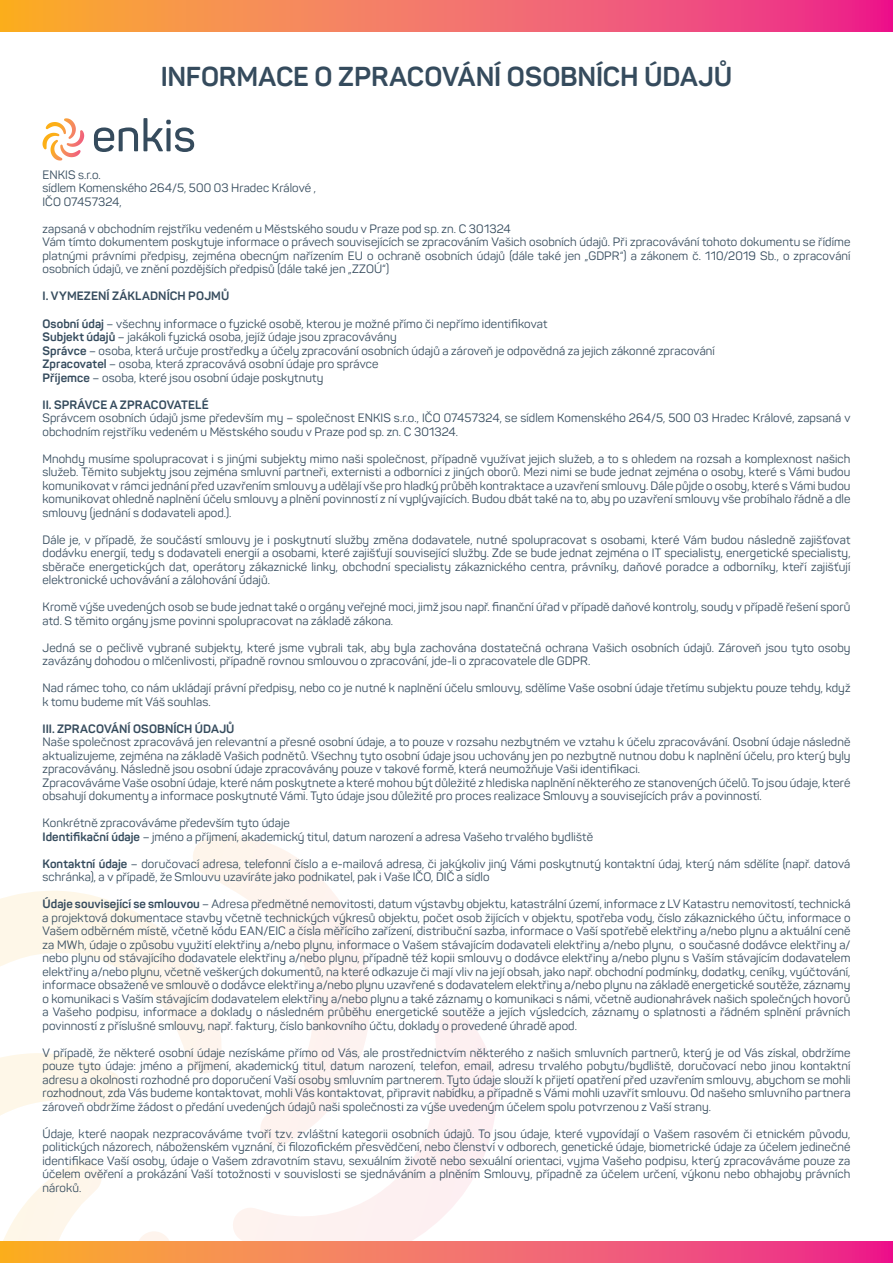
<style>
.page{position:relative;width:893px;height:1263px;background:#fff}
.page>*{position:absolute;margin:0;border:0;box-sizing:border-box;transform-origin:0 0}
.t1{font:700 27px "Panton";letter-spacing:-.005em;color:#354b5d}
.t2{font:12px/13.5px "Panton";letter-spacing:.005em;color:#354b5d}
.t3{font:700 12px "Panton";letter-spacing:.005em;color:#354b5d}
.s1{font-weight:700}
</style>
<div class="page">
<svg style="left:442px;top:1014px;width:54px;height:203px"></svg>
<svg style="left:193px;top:836px;width:139px;height:55px"></svg>
<svg style="left:0;top:891px;width:442px;height:350px"></svg>
<svg style="left:0;top:0;width:893px;height:32px"></svg>
<svg style="left:94px;top:118px;width:100px;height:34px"></svg>
<svg style="left:43px;top:118px;width:41px;height:43px"></svg>
<svg style="left:0;top:1241px;width:893px;height:22px"></svg>
<h1 class="t1" style="left:161px;top:60px;width:573px">INFORMACE O ZPRACOVÁNÍ OSOBNÍCH ÚDAJŮ</h1>
<p class="t2" style="left:43px;top:168px;width:275px">ENKIS s.r.o.<br>sídlem Komenského 264/5, 500 03 Hradec Králové ,<br>IČO 07457324,</p>
<p class="t2" style="left:43px;top:222px;width:809px">zapsaná v obchodním rejstříku vedeném u Městského soudu v Praze pod sp. zn. C 301324<br>Vám tímto dokumentem poskytuje informace o právech souvisejících se zpracováním Vašich osobních údajů. Při zpracovávání tohoto dokumentu se řídíme platnými právními předpisy, zejména obecným nařízením EU o ochraně osobních údajů (dále také jen „GDPR“) a zákonem č. 110/2019 Sb., o zpracování osobních údajů, ve znění pozdějších předpisů (dále také jen „ZZOÚ“)</p>
<p class="t3" style="left:43px;top:289px;width:188px">I. VYMEZENÍ ZÁKLADNÍCH POJMŮ</p>
<p class="t2" style="left:43px;top:316px;width:674px"><span class="s1">Osobní údaj</span> – všechny informace o fyzické osobě, kterou je možné přímo či nepřímo identifikovat<br><span class="s1">Subjekt údajů</span> – jakákoli fyzická osoba, jejíž údaje jsou zpracovávány<br><span class="s1">Správce</span> – osoba, která určuje prostředky a účely zpracování osobních údajů a zároveň je odpovědná za jejich zákonné zpracování <span class="s1">Zpracovatel</span> – osoba, která zpracovává osobní údaje pro správce<br><span class="s1">Příjemce</span> – osoba, které jsou osobní údaje poskytnuty</p>
<p class="t3" style="left:43px;top:397px;width:168px">II. SPRÁVCE A ZPRACOVATELÉ</p>
<p class="t2" style="left:43px;top:411px;width:809px">Správcem osobních údajů jsme především my – společnost ENKIS s.r.o., IČO 07457324, se sídlem Komenského 264/5, 500 03 Hradec Králové, zapsaná v obchodním rejstříku vedeném u Městského soudu v Praze pod sp. zn. C 301324.</p>
<p class="t2" style="left:43px;top:451px;width:809px;text-align:justify">Mnohdy musíme spolupracovat i s jinými subjekty mimo naši společnost, případně využívat jejich služeb, a to s ohledem na rozsah a komplexnost našich služeb. Těmito subjekty jsou zejména smluvní partneři, externisti a odborníci z jiných oborů. Mezi nimi se bude jednat zejména o osoby, které s Vámi budou komunikovat v rámci jednání před uzavřením smlouvy a udělají vše pro hladký průběh kontraktace a uzavření smlouvy. Dále půjde o osoby, které s Vámi budou komunikovat ohledně naplnění účelu smlouvy a plnění povinností z ní vyplývajících. Budou dbát také na to, aby po uzavření smlouvy vše probíhalo řádně a dle smlouvy (jednání s dodavateli apod.).</p>
<p class="t2" style="left:43px;top:532px;width:809px;text-align:justify">Dále je, v případě, že součástí smlouvy je i poskytnutí služby změna dodavatele, nutné spolupracovat s osobami, které Vám budou následně zajišťovat dodávku energií, tedy s dodavateli energií a osobami, které zajišťují související služby. Zde se bude jednat zejména o IT specialisty, energetické specialisty, sběrače energetických dat, operátory zákaznické linky, obchodní specialisty zákaznického centra, právníky, daňové poradce a odborníky, kteří zajišťují elektronické uchovávání a zálohování údajů.</p>
<p class="t2" style="left:43px;top:600px;width:809px">Kromě výše uvedených osob se bude jednat také o orgány veřejné moci, jimž jsou např. finanční úřad v případě daňové kontroly, soudy v případě řešení sporů atd. S těmito orgány jsme povinni spolupracovat na základě zákona.</p>
<p class="t2" style="left:43px;top:640px;width:809px">Jedná se o pečlivě vybrané subjekty, které jsme vybrali tak, aby byla zachována dostatečná ochrana Vašich osobních údajů. Zároveň jsou tyto osoby zavázány dohodou o mlčenlivosti, případně rovnou smlouvou o zpracování, jde-li o zpracovatele dle GDPR.</p>
<p class="t2" style="left:43px;top:681px;width:809px">Nad rámec toho, co nám ukládají právní předpisy, nebo co je nutné k naplnění účelu smlouvy, sdělíme Vaše osobní údaje třetímu subjektu pouze tehdy, když k tomu budeme mít Váš souhlas.</p>
<p class="t3" style="left:43px;top:721px;width:193px">III. ZPRACOVÁNÍ OSOBNÍCH ÚDAJŮ</p>
<p class="t2" style="left:43px;top:735px;width:809px">Naše společnost zpracovává jen relevantní a přesné osobní údaje, a to pouze v rozsahu nezbytném ve vztahu k účelu zpracovávání. Osobní údaje následně aktualizujeme, zejména na základě Vašich podnětů. Všechny tyto osobní údaje jsou uchovány jen po nezbytně nutnou dobu k naplnění účelu, pro který byly zpracovávány. Následně jsou osobní údaje zpracovávány pouze v takové formě, která neumožňuje Vaši identifikaci.<br>Zpracováváme Vaše osobní údaje, které nám poskytnete a které mohou být důležité z hlediska naplnění některého ze stanovených účelů. To jsou údaje, které obsahují dokumenty a informace poskytnuté Vámi. Tyto údaje jsou důležité pro proces realizace Smlouvy a souvisejících práv a povinností.</p>
<p class="t2" style="left:43px;top:816px;width:552px">Konkrétně zpracováváme především tyto údaje<br><span class="s1">Identifikační údaje</span> – jméno a příjmení, akademický titul, datum narození a adresa Vašeho trvalého bydliště</p>
<p class="t2" style="left:43px;top:856px;width:809px"><span class="s1">Kontaktní údaje</span> – doručovací adresa, telefonní číslo a e-mailová adresa, či jakýkoliv jiný Vámi poskytnutý kontaktní údaj, který nám sdělíte (např. datová schránka), a v případě, že Smlouvu uzavíráte jako podnikatel, pak i Vaše IČO, DIČ a sídlo</p>
<p class="t2" style="left:43px;top:897px;width:809px;text-align:justify"><span class="s1">Údaje související se smlouvou</span> – Adresa předmětné nemovitosti, datum výstavby objektu, katastrální území, informace z LV Katastru nemovitostí, technická a projektová dokumentace stavby včetně technických výkresů objektu, počet osob žijících v objektu, spotřeba vody, číslo zákaznického účtu, informace o Vašem odběrném místě, včetně kódu EAN/EIC a čísla měřícího zařízení, distribuční sazba, informace o Vaší spotřebě elektřiny a/nebo plynu a aktuální ceně za MWh, údaje o způsobu využití elektřiny a/nebo plynu, informace o Vašem stávajícím dodavateli elektřiny a/nebo plynu, o současné dodávce elektřiny a/ nebo plynu od stávajícího dodavatele elektřiny a/nebo plynu, případně též kopii smlouvy o dodávce elektřiny a/nebo plynu s Vaším stávajícím dodavatelem elektřiny a/nebo plynu, včetně veškerých dokumentů, na které odkazuje či mají vliv na její obsah, jako např. obchodní podmínky, dodatky, ceníky, vyúčtování, informace obsažené ve smlouvě o dodávce elektřiny a/nebo plynu uzavřené s dodavatelem elektřiny a/nebo plynu na základě energetické soutěže, záznamy o komunikaci s Vaším stávajícím dodavatelem elektřiny a/nebo plynu a také záznamy o komunikaci s námi, včetně audionahrávek našich společných hovorů a Vašeho podpisu, informace a doklady o následném průběhu energetické soutěže a jejích výsledcích, záznamy o splatnosti a řádném splnění právních povinností z příslušné smlouvy, např. faktury, číslo bankovního účtu, doklady o provedené úhradě apod.</p>
<p class="t2" style="left:43px;top:1045px;width:809px;text-align:justify">V případě, že některé osobní údaje nezískáme přímo od Vás, ale prostřednictvím některého z našich smluvních partnerů, který je od Vás získal, obdržíme pouze tyto údaje: jméno a příjmení, akademický titul, datum narození, telefon, email, adresu trvalého pobytu/bydliště, doručovací nebo jinou kontaktní adresu a okolnosti rozhodné pro doporučení Vaší osoby smluvním partnerem. Tyto údaje slouží k přijetí opatření před uzavřením smlouvy, abychom se mohli rozhodnout, zda Vás budeme kontaktovat, mohli Vás kontaktovat, připravit nabídku, a případně s Vámi mohli uzavřít smlouvu. Od našeho smluvního partnera zároveň obdržíme žádost o předání uvedených údajů naši společnosti za výše uvedeným účelem spolu potvrzenou z Vaší strany.</p>
<p class="t2" style="left:43px;top:1126px;width:809px;text-align:justify">Údaje, které naopak nezpracováváme tvoří tzv. zvláštní kategorii osobních údajů. To jsou údaje, které vypovídají o Vašem rasovém či etnickém původu, politických názorech, náboženském vyznání, či filozofickém přesvědčení, nebo členství v odborech, genetické údaje, biometrické údaje za účelem jedinečné identifikace Vaší osoby, údaje o Vašem zdravotním stavu, sexuálním životě nebo sexuální orientaci, vyjma Vašeho podpisu, který zpracováváme pouze za účelem ověření a prokázání Vaší totožnosti v souvislosti se sjednáváním a plněním Smlouvy, případně za účelem určení, výkonu nebo obhajoby právních nároků.</p>
</div>
